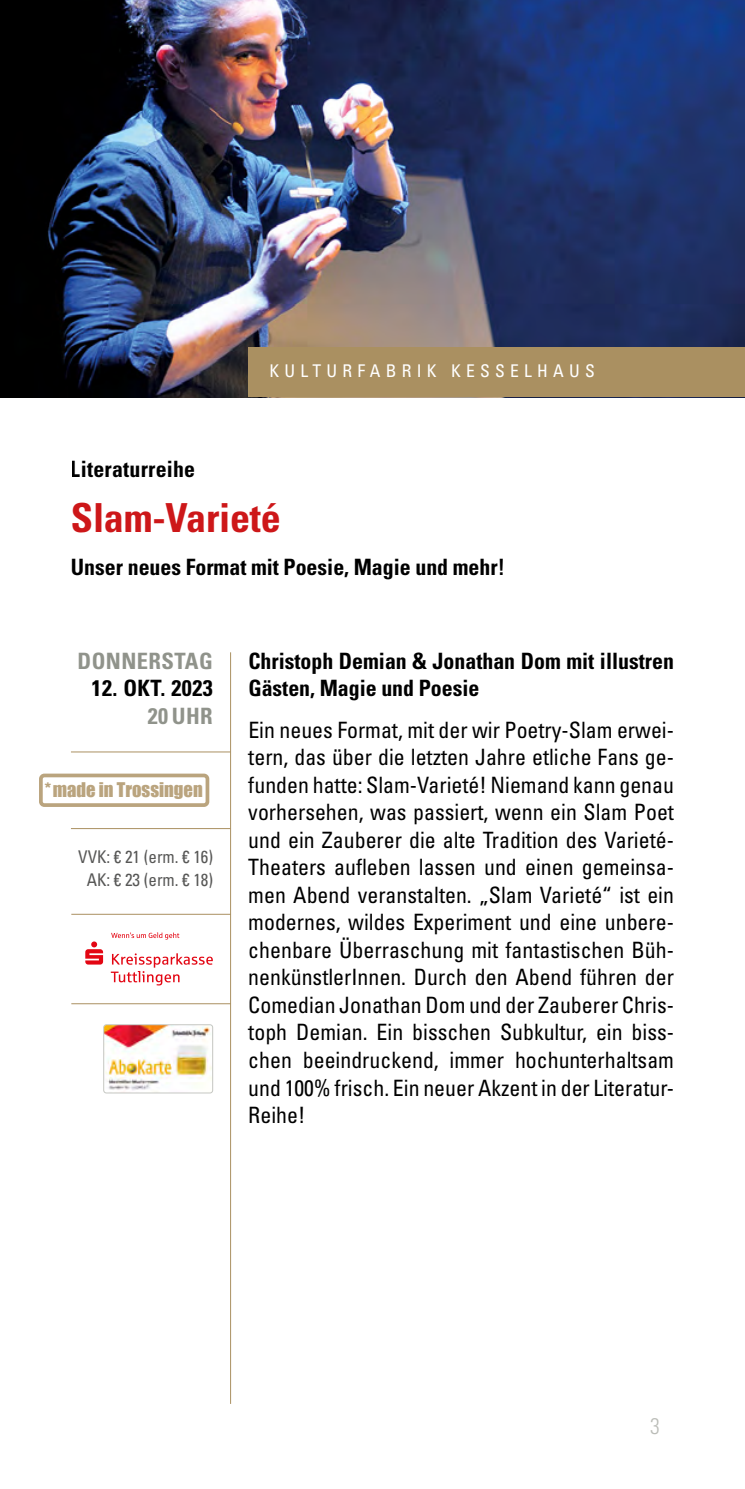
<style>
.page{position:relative;width:745px;height:1489px;background:#fff}
.page>*{position:absolute;margin:0;border:0;box-sizing:border-box;transform-origin:0 0}
.t1{font:700 condensed 40px "Univers LT Std";letter-spacing:-.005em;color:#cd1719}
.t2{font:condensed 22.5px/27.5px "Univers LT Std";color:#000;text-align:justify}
.t3{font:700 condensed 22.5px/27.5px "Univers LT Std";color:#000}
.t4{font:700 condensed 22.5px "Univers LT Std";letter-spacing:.02em;color:#90938b}
.t5{font:700 condensed 22.5px "Univers LT Std";letter-spacing:.02em;color:#000}
.t6{font:300 condensed 22.5px "Univers LT Std";color:#babcb7}
.t7{font:18.5px "Impact";color:#baa47e}
.t8{font:condensed 17.5px/22.5px "Univers LT Std";color:#575756;text-align:center}
.t9{font:condensed 17.5px "Univers LT Std";letter-spacing:.3em;color:#fff}
.s1{font-size:24.75px}
</style>
<div class="page">
<hr style="left:230px;top:652px;width:1px;height:751px;background:#aa9061">
<hr style="left:71px;top:751px;width:159px;height:1px;background:#aa9061">
<hr style="left:71px;top:828px;width:159px;height:1px;background:#aa9061">
<svg style="left:111px;top:953px;width:102px;height:32px"></svg>
<svg style="left:85px;top:941px;width:18px;height:23px"></svg>
<svg style="left:111px;top:932px;width:68px;height:7px"></svg>
<img style="left:0;top:0;width:744px;height:397px">
<div style="left:248px;top:347px;width:496px;height:50px;background:#aa9061"></div>
<hr style="left:71px;top:913px;width:160px;height:1px;background:#aa9061">
<hr style="left:71px;top:1003px;width:160px;height:1px;background:#aa9061">
<img style="left:105px;top:1026px;width:106px;height:65px">
<div style="left:103px;top:1024px;width:110px;height:69px;border:1px solid #c5c7c2;border-radius:3px"></div>
<div style="left:39px;top:773px;width:170px;height:34px;border:4px solid #baa47e;border-radius:4px"></div>
<p class="t3" style="left:71px;top:455px;width:126px">Literaturreihe</p>
<p class="t9" style="left:269px;top:360px;width:326px">KULTURFABRIK KESSELHAUS</p>
<h1 class="t1" style="left:71px;top:493px;width:211px">Slam-Varieté</h1>
<p class="t3" style="left:71px;top:553px;width:435px">Unser neues Format mit Poesie, Magie und mehr!</p>
<p class="t4" style="left:77px;top:646px;width:137px">DONNERSTAG</p>
<p class="t5" style="left:91px;top:674px;width:123px">12. OKT. 2023</p>
<p class="t4" style="left:148px;top:701px;width:66px">20 UHR</p>
<p class="t7" style="left:44px;top:775px;width:160px"><span class="s1">*</span>made in Trossingen</p>
<p class="t8" style="left:78px;top:845px;width:136px">VVK: € 21 (erm. € 16)<br>AK: € 23 (erm. € 18)</p>
<p class="t3" style="left:248px;top:646px;width:427px">Christoph Demian &amp; Jonathan Dom mit illustren<br>Gästen, Magie und Poesie</p>
<p class="t2" style="left:248px;top:715px;width:427px">Ein neues Format, mit der wir Poetry-Slam erwei&shy;tern, das über die letzten Jahre etliche Fans ge&shy;funden hatte: Slam-Varieté! Niemand kann genau vorhersehen, was passiert, wenn ein Slam Poet und ein Zauberer die alte Tradition des Varieté-Theaters aufleben lassen und einen gemeinsa&shy;men Abend veranstalten. „Slam Varieté“ ist ein modernes, wildes Experiment und eine unbere&shy;chenbare Überraschung mit fantastischen Büh&shy;nenkünstlerInnen. Durch den Abend führen der Comedian Jonathan Dom und der Zauberer Chris&shy;toph Demian. Ein bisschen Subkultur, ein biss&shy;chen beeindruckend, immer hochunterhaltsam und 100% frisch. Ein neuer Akzent in der Literatur-Reihe!</p>
<p class="t6" style="left:649px;top:1412px;width:11px">3</p>
</div>
